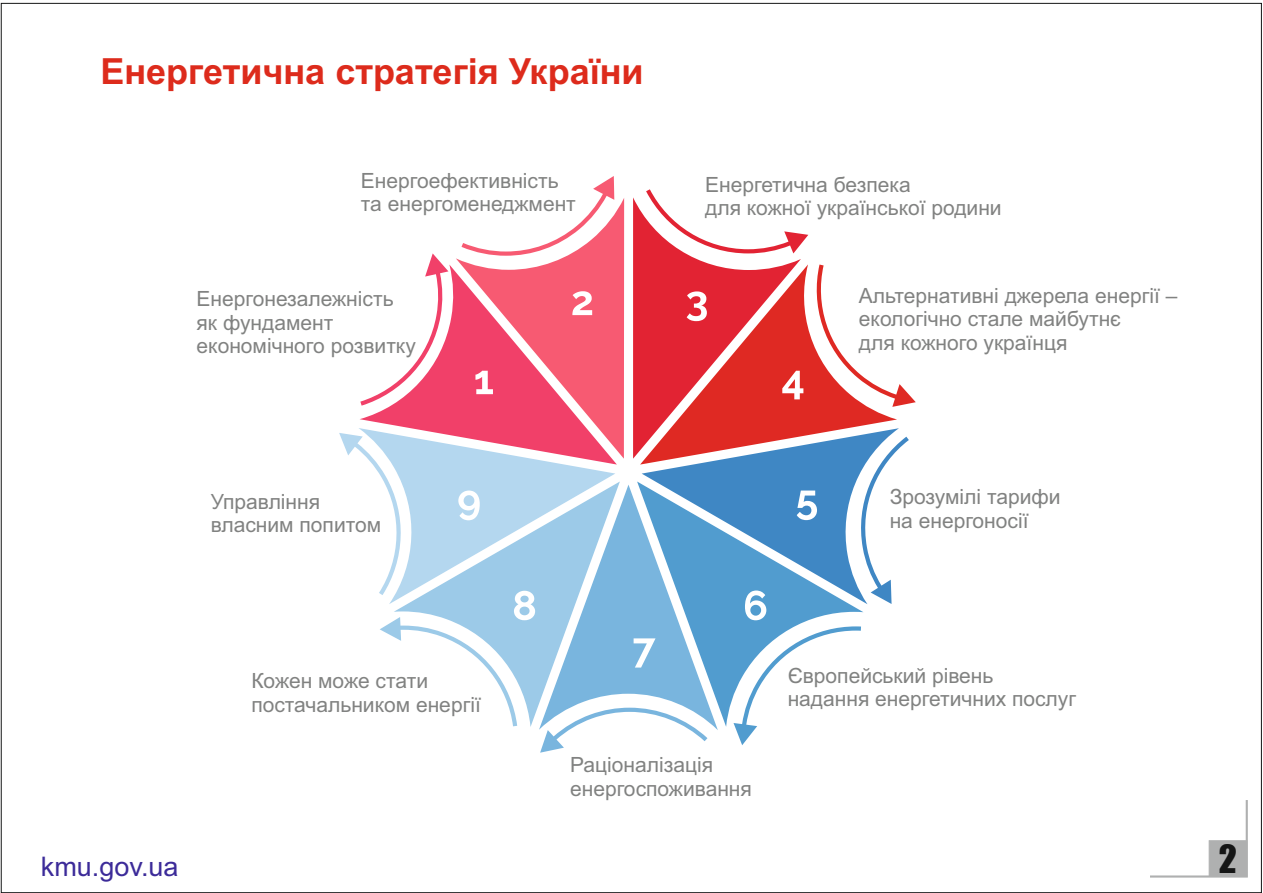
<style>
.page{position:relative;width:1263px;height:893px;background:#fff}
.page>*{position:absolute;margin:0;border:0;box-sizing:border-box;transform-origin:0 0}
.t1{font:700 36px "Arial";color:#dd2b1c}
.t2{font:36px "Impact";color:#151616}
.t3{font:27px "Arial";color:#3c2b99}
.t4{font:21px/23.4px "Arial";color:#818281}
</style>
<div class="page">
<svg style="left:339px;top:176px;width:577px;height:577px"></svg>
<svg style="left:1150px;top:800px;width:98px;height:78px"></svg>
<h1 class="t1" style="left:101px;top:58px;width:545px">Енергетична стратегія України</h1>
<p class="t4" style="left:361px;top:171px;width:216px">Енергоефективність та енергоменеджмент</p>
<p class="t4" style="left:197px;top:289px;width:221px">Енергонезалежність як фундамент економічного розвитку</p>
<p class="t4" style="left:211px;top:492px;width:172px">Управління власним попитом</p>
<p class="t4" style="left:705px;top:174px;width:298px">Енергетична безпека<br>для кожної української родини</p>
<p class="t4" style="left:859px;top:285px;width:320px">Альтернативні джерела енергії – екологічно стале майбутнє<br>для кожного українця</p>
<p class="t4" style="left:890px;top:487px;width:172px">Зрозумілі тарифи на енергоносії</p>
<p class="t3" style="left:41px;top:857px;width:139px">kmu.gov.ua</p>
<p class="t4" style="left:251px;top:671px;width:231px">Кожен може стати постачальником енергії</p>
<p class="t4" style="left:570px;top:755px;width:183px">Раціоналізація енергоспоживання</p>
<p class="t4" style="left:788px;top:666px;width:290px">Європейський рівень надання енергетичних послуг</p>
<h1 class="t2" style="left:1219px;top:844px;width:20px">2</h1>
</div>
